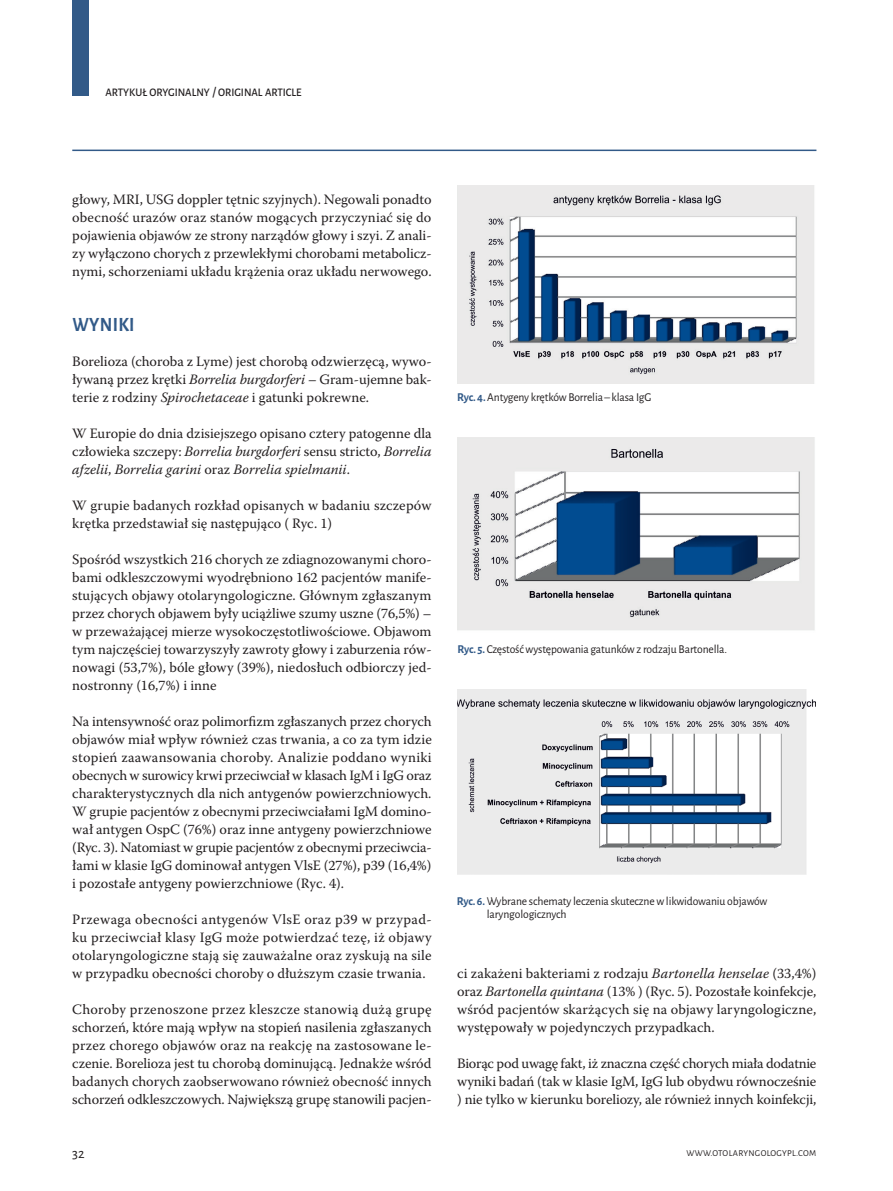
<style>
.page{position:relative;width:893px;height:1191px;background:#fff}
.page>*{position:absolute;margin:0;border:0;box-sizing:border-box;transform-origin:0 0}
.Srodtytuł{font:700 20.25px "Alegreya Sans";letter-spacing:.015em;color:#325a88;scale:.9 1}
.Body{font:14.25px/18px "Warnock Pro";color:#231f20;text-align:justify}
.t1{font:14.25px "Alegreya Sans";color:#231f20}
.podpis{font:12px/13.5px "Alegreya Sans";letter-spacing:-.01em;color:#231f20}
.t2{font:500 11.55px "Alegreya Sans";color:#231f20;scale:.95 1}
.t3{font:9px "Alegreya Sans";letter-spacing:.035em;color:#231f20}
.s1{font-size:13.5px}
.s2{font-style:italic}
.s3{font-weight:700;color:#325a88}
</style>
<div class="page">
<hr style="left:72px;top:150px;width:744px;height:1px;background:#325a88">
<div style="left:72px;top:0;width:17px;height:96px;background:#325a88"></div>
<img style="left:457px;top:186px;width:357px;height:198px">
<img style="left:458px;top:438px;width:357px;height:193px">
<img style="left:457px;top:690px;width:358px;height:184px">
<p class="t2" style="left:106px;top:84px;width:208px">ARTYKUŁ ORYGINALNY <span class="s1">/</span> ORIGINAL ARTICLE</p>
<p class="Body" style="left:72px;top:190px;width:361px">głowy, MRI, USG doppler tętnic szyjnych). Negowali ponadto obecność urazów oraz stanów mogących przyczyniać się do pojawienia objawów ze strony narządów głowy i szyi. Z anali&shy;zy wyłączono chorych z przewlekłymi chorobami metabolicz&shy;nymi, schorzeniami układu krążenia oraz układu nerwowego.</p>
<p class="Srodtytuł" style="left:72px;top:310px;width:71px">WYNIKI</p>
<p class="Body" style="left:72px;top:352px;width:361px">Borelioza (choroba z Lyme) jest chorobą odzwierzęcą, wywo&shy;ływaną przez krętki <span class="s2">Borrelia burgdorferi</span> – Gram-ujemne bak&shy;terie z rodziny <span class="s2">Spirochetaceae</span> i gatunki pokrewne.</p>
<p class="Body" style="left:72px;top:424px;width:361px">W Europie do dnia dzisiejszego opisano cztery patogenne dla człowieka szczepy: <span class="s2">Borrelia burgdorferi</span> sensu stricto, <span class="s2">Borrelia afzelii</span>, <span class="s2">Borrelia garini</span> oraz <span class="s2">Borrelia spielmanii</span>.</p>
<p class="Body" style="left:72px;top:496px;width:361px">W grupie badanych rozkład opisanych w badaniu szczepów krętka przedstawiał się następująco ( Ryc. 1)</p>
<p class="Body" style="left:72px;top:550px;width:361px">Spośród wszystkich 216 chorych ze zdiagnozowanymi choro&shy;bami odkleszczowymi wyodrębniono 162 pacjentów manife&shy;stujących objawy otolaryngologiczne. Głównym zgłaszanym przez chorych objawem były uciążliwe szumy uszne (76,5%) – w przeważającej mierze wysokoczęstotliwościowe. Objawom tym najczęściej towarzyszyły zawroty głowy i zaburzenia rów&shy;nowagi (53,7%), bóle głowy (39%), niedosłuch odbiorczy jed&shy;nostronny (16,7%) i inne</p>
<p class="Body" style="left:72px;top:712px;width:361px">Na intensywność oraz polimorfizm zgłaszanych przez chorych objawów miał wpływ również czas trwania, a co za tym idzie stopień zaawansowania choroby. Analizie poddano wyniki obecnych w surowicy krwi przeciwciał w klasach IgM i IgG oraz charakterystycznych dla nich antygenów powierzchniowych.<br>W grupie pacjentów z obecnymi przeciwciałami IgM domino&shy;wał antygen OspC (76%) oraz inne antygeny powierzchniowe (Ryc. 3). Natomiast w grupie pacjentów z obecnymi przeciwcia&shy;łami w klasie IgG dominował antygen VlsE (27%), p39 (16,4%) i pozostałe antygeny powierzchniowe (Ryc. 4).</p>
<p class="Body" style="left:72px;top:910px;width:361px">Przewaga obecności antygenów VlsE oraz p39 w przypad&shy;ku przeciwciał klasy IgG może potwierdzać tezę, iż objawy otolaryngologiczne stają się zauważalne oraz zyskują na sile w przypadku obecności choroby o dłuższym czasie trwania.</p>
<p class="Body" style="left:72px;top:1000px;width:361px">Choroby przenoszone przez kleszcze stanowią dużą grupę schorzeń, które mają wpływ na stopień nasilenia zgłaszanych przez chorego objawów oraz na reakcję na zastosowane le&shy;czenie. Borelioza jest tu chorobą dominującą. Jednakże wśród badanych chorych zaobserwowano również obecność innych schorzeń odkleszczowych. Największą grupę stanowili pacjen-</p>
<p class="podpis" style="left:457px;top:389px;width:196px"><span class="s3">Ryc. 4.</span> Antygeny krętków Borrelia – klasa IgG</p>
<p class="podpis" style="left:457px;top:641px;width:271px"><span class="s3">Ryc. 5.</span> Częstość występowania gatunków z rodzaju Bartonella.</p>
<p class="podpis" style="left:487px;top:893px;width:282px;text-indent:-30px"><span class="s3">Ryc. 6.</span> Wybrane schematy leczenia skuteczne w likwidowaniu objawów laryngologicznych</p>
<p class="Body" style="left:457px;top:964px;width:361px">ci zakażeni bakteriami z rodzaju <span class="s2">Bartonella henselae</span> (33,4%) oraz <span class="s2">Bartonella quintana</span> (13% ) (Ryc. 5). Pozostałe koinfekcje, wśród pacjentów skarżących się na objawy laryngologiczne, występowały w pojedynczych przypadkach.</p>
<p class="Body" style="left:457px;top:1054px;width:361px">Biorąc pod uwagę fakt, iż znaczna część chorych miała dodatnie wyniki badań (tak w klasie IgM, IgG lub obydwu równocześnie ) nie tylko w kierunku boreliozy, ale również innych koinfekcji,</p>
<p class="t1" style="left:72px;top:1144px;width:14px">32</p>
<p class="t3" style="left:686px;top:1146px;width:131px">WWW.OTOLARYNGOLOGYPL.COM</p>
</div>
